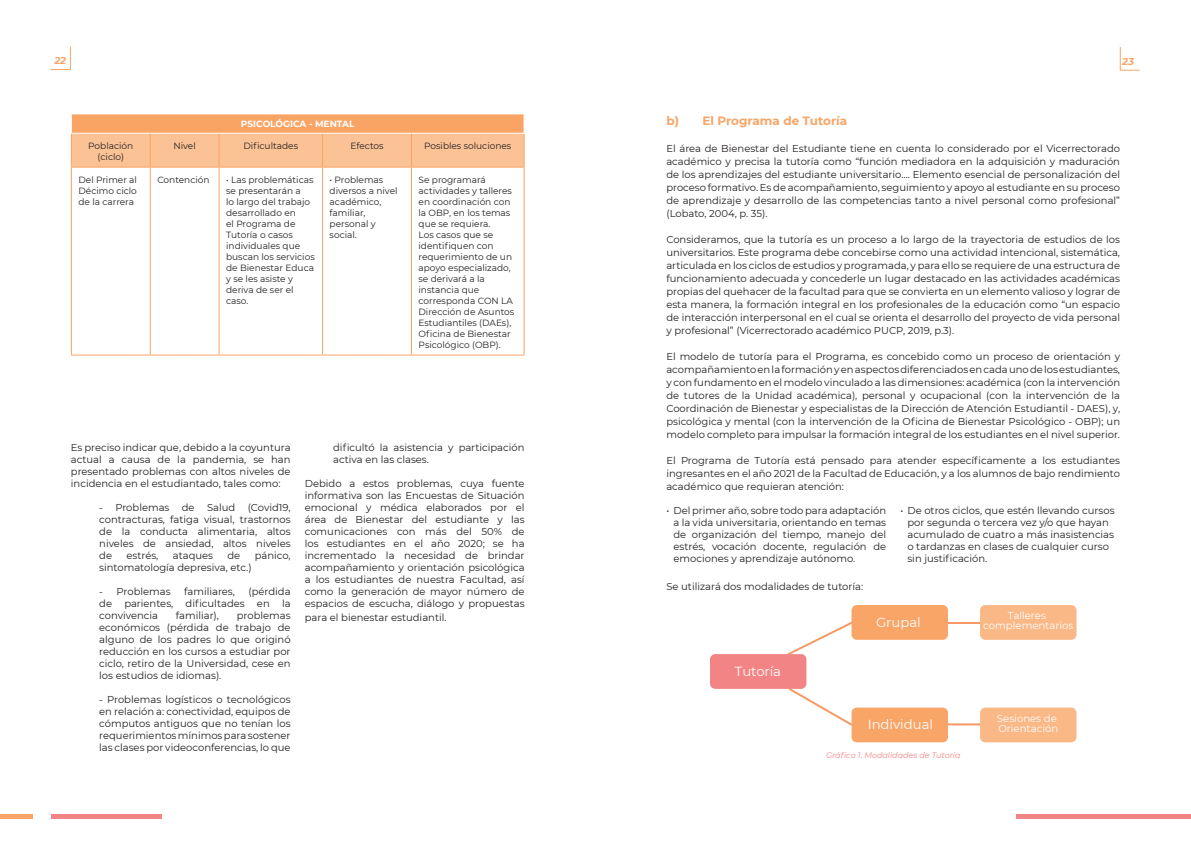
<style>
.page{position:relative;width:1191px;height:842px;background:#fff}
.page>*{position:absolute;margin:0;border:0;box-sizing:border-box;transform-origin:0 0}
.t1{font:13.2px "Montserrat";color:#fff}
.t2{font:700 12px "Montserrat";color:#f9a567}
.t3{font:10.1px/10.1px "Montserrat";color:#fff;text-align:center}
.t4{font:10px/12px "Montserrat";color:#231f20;text-align:justify}
.t5{font:italic 700 10px "Montserrat";color:#f9a567}
.t6{font:9px/11px "Montserrat";color:#231f20}
.t7{font:700 9px "Montserrat";color:#fff}
.t8{font:italic 8px "Montserrat";color:#f38485}
</style>
<div class="page">
<div style="left:1016px;top:814px;width:175px;height:5px;background:#f38485"></div>
<div style="left:0;top:814px;width:32px;height:5px;background:#f9a567"></div>
<div style="left:51px;top:814px;width:110px;height:5px;background:#f38485"></div>
<svg style="left:51px;top:46px;width:20px;height:24px"></svg>
<svg style="left:1120px;top:47px;width:20px;height:23px"></svg>
<hr style="left:71px;top:167px;width:79px;height:1px;background:#f9a465">
<hr style="left:71px;top:168px;width:1px;height:186px;background:#f9a465">
<hr style="left:150px;top:167px;width:69px;height:1px;background:#f9a465">
<hr style="left:150px;top:168px;width:1px;height:186px;background:#f9a465">
<hr style="left:219px;top:167px;width:103px;height:1px;background:#f9a465">
<hr style="left:218px;top:168px;width:1px;height:186px;background:#f9a465">
<hr style="left:322px;top:167px;width:89px;height:1px;background:#f9a465">
<hr style="left:322px;top:168px;width:1px;height:186px;background:#f9a465">
<hr style="left:411px;top:167px;width:113px;height:1px;background:#f9a465">
<hr style="left:411px;top:168px;width:1px;height:186px;background:#f9a465">
<hr style="left:523px;top:168px;width:1px;height:186px;background:#f9a465">
<hr style="left:71px;top:354px;width:79px;height:1px;background:#f9a465">
<hr style="left:150px;top:354px;width:69px;height:1px;background:#f9a465">
<hr style="left:219px;top:354px;width:103px;height:1px;background:#f9a465">
<hr style="left:322px;top:354px;width:89px;height:1px;background:#f9a465">
<hr style="left:411px;top:354px;width:113px;height:1px;background:#f9a465">
<svg style="left:71px;top:114px;width:453px;height:53px;background:#fab784"></svg>
<hr style="left:71px;top:133px;width:79px;height:1px;background:#fff">
<hr style="left:150px;top:133px;width:69px;height:1px;background:#fff">
<hr style="left:219px;top:133px;width:103px;height:1px;background:#fff">
<hr style="left:322px;top:133px;width:89px;height:1px;background:#fff">
<hr style="left:411px;top:133px;width:113px;height:1px;background:#fff">
<svg style="left:787px;top:622px;width:64px;height:104px"></svg>
<div style="left:851px;top:605px;width:97px;height:35px;background:#f9a567;border-radius:5px"></div>
<div style="left:980px;top:605px;width:96px;height:35px;background:#fab887;border-radius:5px"></div>
<div style="left:980px;top:707px;width:96px;height:35px;background:#fab887;border-radius:5px"></div>
<div style="left:851px;top:707px;width:97px;height:35px;background:#f9a567;border-radius:5px"></div>
<div style="left:710px;top:654px;width:96px;height:35px;background:#f38485;border-radius:5px"></div>
<hr style="left:948px;top:622px;width:32px;height:2px;background:#f89963">
<hr style="left:948px;top:723px;width:32px;height:2px;background:#f89963">
<p class="t5" style="left:54px;top:53px;width:13px">22</p>
<p class="t5" style="left:1122px;top:54px;width:13px">23</p>
<p class="t7" style="left:241px;top:117px;width:115px">PSICOLÓGICA - MENTAL</p>
<p class="t6" style="left:88px;top:140px;width:47px;text-align:center">Población (ciclo)</p>
<p class="t6" style="left:173px;top:140px;width:24px">Nivel</p>
<p class="t6" style="left:243px;top:140px;width:56px">Dificultades</p>
<p class="t6" style="left:350px;top:140px;width:35px">Efectos</p>
<p class="t6" style="left:424px;top:140px;width:89px">Posibles soluciones</p>
<p class="t6" style="left:78px;top:174px;width:60px;text-align:justify">Del Primer al Décimo ciclo de la carrera</p>
<p class="t6" style="left:157px;top:174px;width:54px">Contención</p>
<p class="t6" style="left:226px;top:174px;width:90px">• Las problemáticas se presentarán a<br>lo largo del trabajo desarrollado en<br>el Programa de<br>Tutoría o casos individuales que buscan los servicios de Bienestar Educa y se les asiste y deriva de ser el caso.</p>
<p class="t6" style="left:330px;top:174px;width:69px">• Problemas diversos a nivel académico, familiar, personal y social.</p>
<p class="t6" style="left:418px;top:174px;width:97px">Se programará actividades y talleres en coordinación con la OBP, en los temas que se requiera.<br>Los casos que se identifiquen con requerimiento de un apoyo especializado, se derivará a la instancia que corresponda CON LA<br>Dirección de Asuntos<br>Estudiantiles (DAEs),<br>Oficina de Bienestar<br>Psicológico (OBP).</p>
<p class="t4" style="left:71px;top:441px;width:221px">Es preciso indicar que, debido a la coyuntura actual a causa de la pandemia, se han presentado problemas con altos niveles de incidencia en el estudiantado, tales como:</p>
<p class="t4" style="left:99px;top:501px;width:193px">- Problemas de Salud (Covid19, contracturas, fatiga visual, trastornos de la conducta alimentaria, altos niveles de ansiedad, altos niveles de</p>
<p class="t4" style="left:126px;top:549px;width:33px">estrés,</p>
<p class="t4" style="left:173px;top:549px;width:42px">ataques</p>
<p class="t4" style="left:227px;top:549px;width:14px">de</p>
<p class="t4" style="left:255px;top:549px;width:37px">pánico,</p>
<p class="t4" style="left:99px;top:561px;width:154px">sintomatología depresiva, etc.)</p>
<p class="t4" style="left:99px;top:585px;width:73px">- Problemas</p>
<p class="t4" style="left:184px;top:585px;width:52px">familiares,</p>
<p class="t4" style="left:99px;top:585px;width:193px;text-indent:149px">(pérdida de parientes, dificultades en la convivencia</p>
<p class="t4" style="left:176px;top:609px;width:45px">familiar),</p>
<p class="t4" style="left:99px;top:609px;width:193px;text-indent:137px">problemas económicos (pérdida de trabajo de alguno de los padres lo que originó reducción en los cursos a estudiar por ciclo, retiro de la Universidad, cese en los estudios de idiomas).</p>
<p class="t4" style="left:99px;top:693px;width:193px">- Problemas logísticos o tecnológicos en relación a: conectividad, equipos de cómputos antiguos que no tenían los requerimientos mínimos para sostener las clases por videoconferencias, lo que</p>
<p class="t4" style="left:333px;top:441px;width:193px">dificultó la asistencia y participación activa en las clases.</p>
<p class="t4" style="left:305px;top:477px;width:221px">Debido a estos problemas, cuya fuente informativa son las Encuestas de Situación emocional y médica elaborados por el área de Bienestar del estudiante y las comunicaciones con más del 50% de los estudiantes en el año 2020; se ha incrementado la necesidad de brindar acompañamiento y orientación psicológica a los estudiantes de nuestra Facultad, así como la generación de mayor número de espacios de escucha, diálogo y propuestas</p>
<p class="t4" style="left:305px;top:611px;width:143px">para el bienestar estudiantil.</p>
<p class="t2" style="left:666px;top:112px;width:182px">b) El Programa de Tutoría</p>
<p class="t4" style="left:666px;top:142px;width:455px;line-height:13px">El área de Bienestar del Estudiante tiene en cuenta lo considerado por el Vicerrectorado académico y precisa la tutoría como “función mediadora en la adquisición y maduración de los aprendizajes del estudiante universitario…. Elemento esencial de personalización del proceso formativo. Es de acompañamiento, seguimiento y apoyo al estudiante en su proceso de aprendizaje y desarrollo de las competencias tanto a nivel personal como profesional” (Lobato, 2004, p. 35).</p>
<p class="t4" style="left:666px;top:233px;width:455px;line-height:13px">Consideramos, que la tutoría es un proceso a lo largo de la trayectoria de estudios de los universitarios. Este programa debe concebirse como una actividad intencional, sistemática, articulada en los ciclos de estudios y programada, y para ello se requiere de una estructura de funcionamiento adecuada y concederle un lugar destacado en las actividades académicas propias del quehacer de la facultad para que se convierta en un elemento valioso y lograr de esta manera, la formación integral en los profesionales de la educación como “un espacio de interacción interpersonal en el cual se orienta el desarrollo del proyecto de vida personal y profesional” (Vicerrectorado académico PUCP, 2019, p.3).</p>
<p class="t4" style="left:666px;top:350px;width:455px;line-height:13px">El modelo de tutoría para el Programa, es concebido como un proceso de orientación y acompañamiento en la formación y en aspectos diferenciados en cada uno de los estudiantes, y con fundamento en el modelo vinculado a las dimensiones: académica (con la intervención de tutores de la Unidad académica), personal y ocupacional (con la intervención de la Coordinación de Bienestar y especialistas de la Dirección de Atención Estudiantil - DAES), y, psicológica y mental (con la intervención de la Oficina de Bienestar Psicológico - OBP); un modelo completo para impulsar la formación integral de los estudiantes en el nivel superior.</p>
<p class="t4" style="left:666px;top:454px;width:455px;line-height:13px">El Programa de Tutoría está pensado para atender específicamente a los estudiantes ingresantes en el año 2021 de la Facultad de Educación, y a los alumnos de bajo rendimiento académico que requieran atención:</p>
<p class="t4" style="left:673px;top:504px;width:214px;text-indent:-7px">• Del primer año, sobre todo para adaptación a la vida universitaria, orientando en temas de organización del tiempo, manejo del estrés, vocación docente, regulación de emociones y aprendizaje autónomo.</p>
<p class="t4" style="left:907px;top:504px;width:209px;text-align:left;text-indent:-7px">• De otros ciclos, que estén llevando cursos por segunda o tercera vez y/o que hayan acumulado de cuatro a más inasistencias o tardanzas en clases de cualquier curso sin justificación.</p>
<p class="t4" style="left:666px;top:580px;width:198px">Se utilizará dos modalidades de tutoría:</p>
<h1 class="t1" style="left:735px;top:662px;width:48px">Tutoría</h1>
<h1 class="t1" style="left:876px;top:613px;width:46px">Grupal</h1>
<p class="t3" style="left:983px;top:610px;width:92px">Talleres complementarios</p>
<p class="t3" style="left:997px;top:713px;width:61px">Sesiones de</p>
<h1 class="t1" style="left:867px;top:715px;width:67px">Individual</h1>
<p class="t3" style="left:998px;top:723px;width:61px">Orientación</p>
<p class="t8" style="left:826px;top:749px;width:136px">Gráfico 1. Modalidades de Tutoría</p>
</div>
